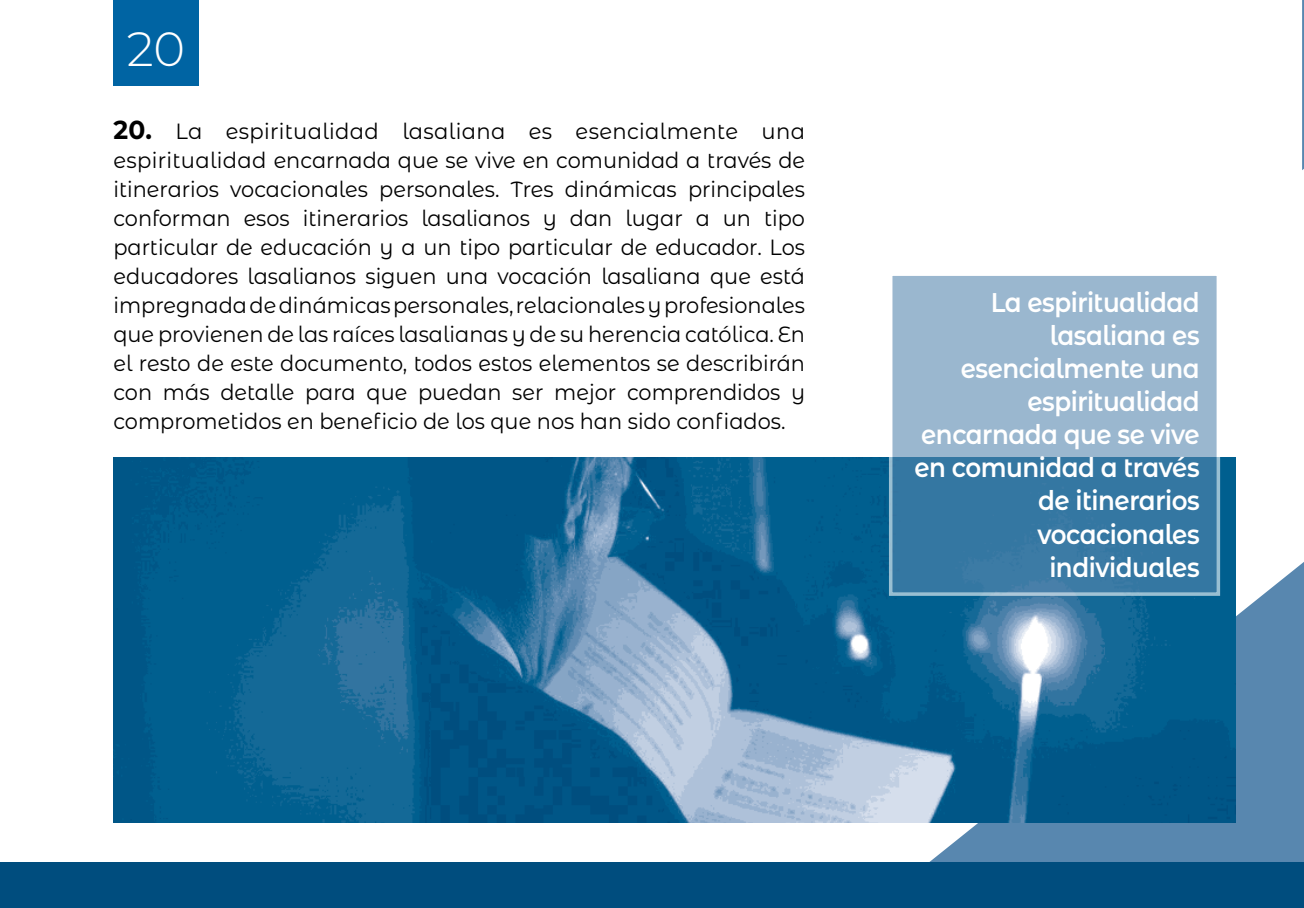
<style>
.page{position:relative;width:1304px;height:908px;background:#fff}
.page>*{position:absolute;margin:0;border:0;box-sizing:border-box;transform-origin:0 0}
.t1{font:300 48px "Montserrat Alternates";color:#fff}
.t2{font:600 27px/33px "Montserrat Alternates";letter-spacing:-.02em;color:#fff;text-align:right;scale:.91 1}
.t3{font:22px/29px "Montserrat Alternates";color:#000;text-align:justify;scale:.96 1}
.s1{font-weight:700;font-size:26px}
</style>
<div class="page">
<svg style="left:1302px;top:0;width:2px;height:170px"></svg>
<svg style="left:872px;top:562px;width:432px;height:300px;background:#7098ba"></svg>
<div style="left:0;top:862px;width:1304px;height:45px;background:#004d7e"></div>
<div style="left:113px;top:0;width:85px;height:85px;background:#0064a3"></div>
<img style="left:113px;top:457px;width:1123px;height:365px">
<svg style="left:889px;top:276px;width:331px;height:319px;background:#719dbd"></svg>
<h1 class="t1" style="left:127px;top:16px;width:60px">20</h1>
<p class="t3" style="left:113px;top:115px;width:722px"><span class="s1">20.</span> La espiritualidad lasaliana es esencialmente una espiritualidad encarnada que se vive en comunidad a través de itinerarios vocacionales personales. Tres dinámicas principales conforman esos itinerarios lasalianos y dan lugar a un tipo particular de educación y a un tipo particular de educador. Los educadores lasalianos siguen una vocación lasaliana que está impregnada de dinámicas personales, relacionales y profesionales que provienen de las raíces lasalianas y de su herencia católica. En el resto de este documento, todos estos elementos se describirán con más detalle para que puedan ser mejor comprendidos y comprometidos en beneficio de los que nos han sido confiados.</p>
<p class="t2" style="left:915px;top:285px;width:315px">La espiritualidad lasaliana es esencialmente una espiritualidad encarnada que se vive en comunidad a través de itinerarios vocacionales individuales</p>
</div>
